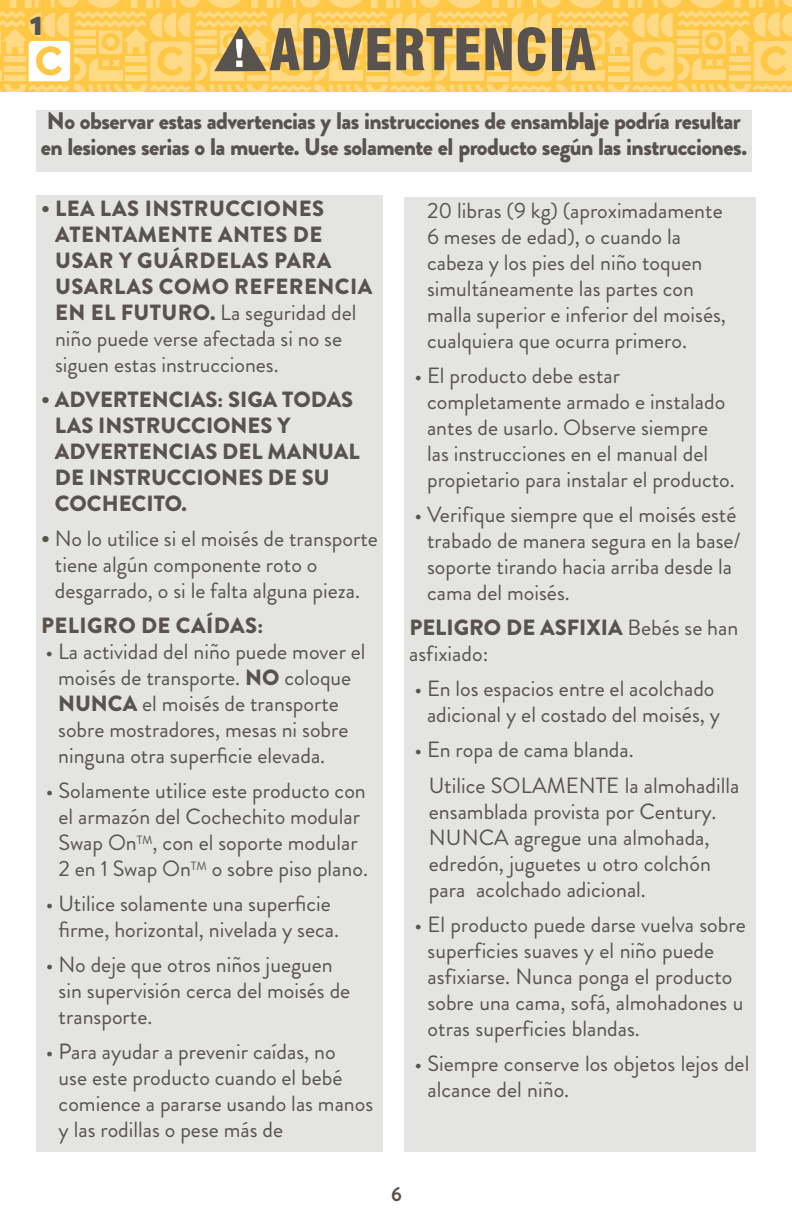
<style>
.page{position:relative;width:792px;height:1224px;background:#fff}
.page>*{position:absolute;margin:0;border:0;box-sizing:border-box;transform-origin:0 0}
.t1{font:900 condensed 56px "Swiss 721 BT";color:#58534e}
.BANNER_-_Swis_Blk_13{font:900 28px "Foco";color:#58534e}
.Failure_to_follow{font:900 24px/26px "Brandon Grotesque";letter-spacing:-.025em;color:#58534e}
.BODY-11-11{font:22px/26px "Brandon Grotesque";color:#58534e}
.Body_bullet{font:22px/26px "Brandon Grotesque";color:#58534e}
.BODY-11-11-2{font:900 22px/26px "Brandon Grotesque";letter-spacing:.02em;color:#58534e}
.BODY-11-11-3{font:900 22px/26px "Brandon Grotesque";color:#58534e}
.t2{font:700 20px "Brandon Grotesque";color:#58534e}
.s1{font-weight:400}
.s2{font-weight:900}
</style>
<div class="page">
<svg style="left:0;top:0;width:792px;height:91px;background:#fccf68"></svg>
<div style="left:36px;top:110px;width:716px;height:62px;background:#e4e4e2"></div>
<div style="left:404px;top:198px;width:352px;height:954px;background:#e4e4e2"></div>
<div style="left:36px;top:196px;width:347px;height:956px;background:#e4e4e2"></div>
<p class="BANNER_-_Swis_Blk_13" style="left:28px;top:7px;width:18px">1</p>
<p class="t1" style="left:269px;top:16px;width:328px">ADVERTENCIA</p>
<p class="Failure_to_follow" style="left:41px;top:108px;width:708px">No observar estas advertencias y las instrucciones de ensamblaje podría resultar en lesiones serias o la muerte. Use solamente el producto según las instrucciones.</p>
<p class="BODY-11-11-2" style="left:55px;top:196px;width:319px;text-indent:-14px">• LEA LAS INSTRUCCIONES<br>ATENTAMENTE ANTES DE<br>USAR Y GUÁRDELAS PARA<br>USARLAS COMO REFERENCIA<br>EN EL FUTURO. <span class="s1">La seguridad del niño puede verse afectada si no se siguen estas instrucciones.</span></p>
<p class="BODY-11-11-3" style="left:55px;top:387px;width:306px;text-indent:-14px">• ADVERTENCIAS: SIGA TODAS<br>LAS INSTRUCCIONES Y<br>ADVERTENCIAS DEL MANUAL<br>DE INSTRUCCIONES DE SU<br>COCHECITO.</p>
<p class="BODY-11-11" style="left:55px;top:526px;width:325px;text-indent:-14px"><span class="s2">•</span> No lo utilice si el moisés de transporte tiene algún componente roto o desgarrado, o si le falta alguna pieza.</p>
<p class="BODY-11-11-2" style="left:41px;top:613px;width:224px">PELIGRO DE CAÍDAS:</p>
<p class="BODY-11-11" style="left:58px;top:639px;width:309px;text-indent:-13px">• La actividad del niño puede mover el moisés de transporte. <span class="s2">NO</span> coloque <span class="s2">NUNCA</span> el moisés de transporte sobre mostradores, mesas ni sobre ninguna otra superficie elevada.</p>
<p class="BODY-11-11" style="left:46px;top:778px;width:324px;text-align:center">• Solamente utilice este producto con el armazón del Cochechito modular Swap On<sup>TM</sup>, con el soporte modular<br>2 en 1 Swap On<sup>TM</sup> o sobre piso plano.</p>
<p class="BODY-11-11" style="left:46px;top:891px;width:295px;text-align:center">• Utilice solamente una superficie firme, horizontal, nivelada y seca.</p>
<p class="BODY-11-11" style="left:59px;top:952px;width:293px;text-indent:-13px">• No deje que otros niños jueguen sin supervisión cerca del moisés de transporte.</p>
<p class="BODY-11-11" style="left:59px;top:1039px;width:316px;text-indent:-13px">• Para ayudar a prevenir caídas, no<br>use este producto cuando el bebé comience a pararse usando las manos y las rodillas o pese más de</p>
<p class="BODY-11-11" style="left:427px;top:198px;width:300px">20 libras (9 kg) (aproximadamente<br>6 meses de edad), o cuando la cabeza y los pies del niño toquen simultáneamente las partes con malla superior e inferior del moisés, cualquiera que ocurra primero.</p>
<p class="BODY-11-11" style="left:427px;top:363px;width:309px;text-indent:-13px">• El producto debe estar completamente armado e instalado antes de usarlo. Observe siempre las instrucciones en el manual del propietario para instalar el producto.</p>
<p class="BODY-11-11" style="left:427px;top:502px;width:315px;text-indent:-13px">• Verifique siempre que el moisés esté trabado de manera segura en la base/ soporte tirando hacia arriba desde la cama del moisés.</p>
<p class="BODY-11-11" style="left:409px;top:615px;width:331px"><span class="s2">PELIGRO DE ASFIXIA</span> Bebés se han asfixiado:</p>
<p class="BODY-11-11" style="left:414px;top:676px;width:307px;text-align:center">• En los espacios entre el acolchado adicional y el costado del moisés, y</p>
<p class="BODY-11-11" style="left:414px;top:737px;width:221px">• En ropa de cama blanda.</p>
<p class="Body_bullet" style="left:429px;top:773px;width:312px">Utilice SOLAMENTE la almohadilla ensamblada provista por Century.<br>NUNCA agregue una almohada, edredón, juguetes u otro colchón para acolchado adicional.</p>
<p class="Body_bullet" style="left:428px;top:912px;width:320px;text-indent:-13px">• El producto puede darse vuelva sobre superficies suaves y el niño puede asfixiarse. Nunca ponga el producto sobre una cama, sofá, almohadones u otras superficies blandas.</p>
<p class="Body_bullet" style="left:428px;top:1051px;width:323px;text-indent:-13px">• Siempre conserve los objetos lejos del alcance del niño.</p>
<p class="t2" style="left:391px;top:1180px;width:12px">6</p>
</div>
